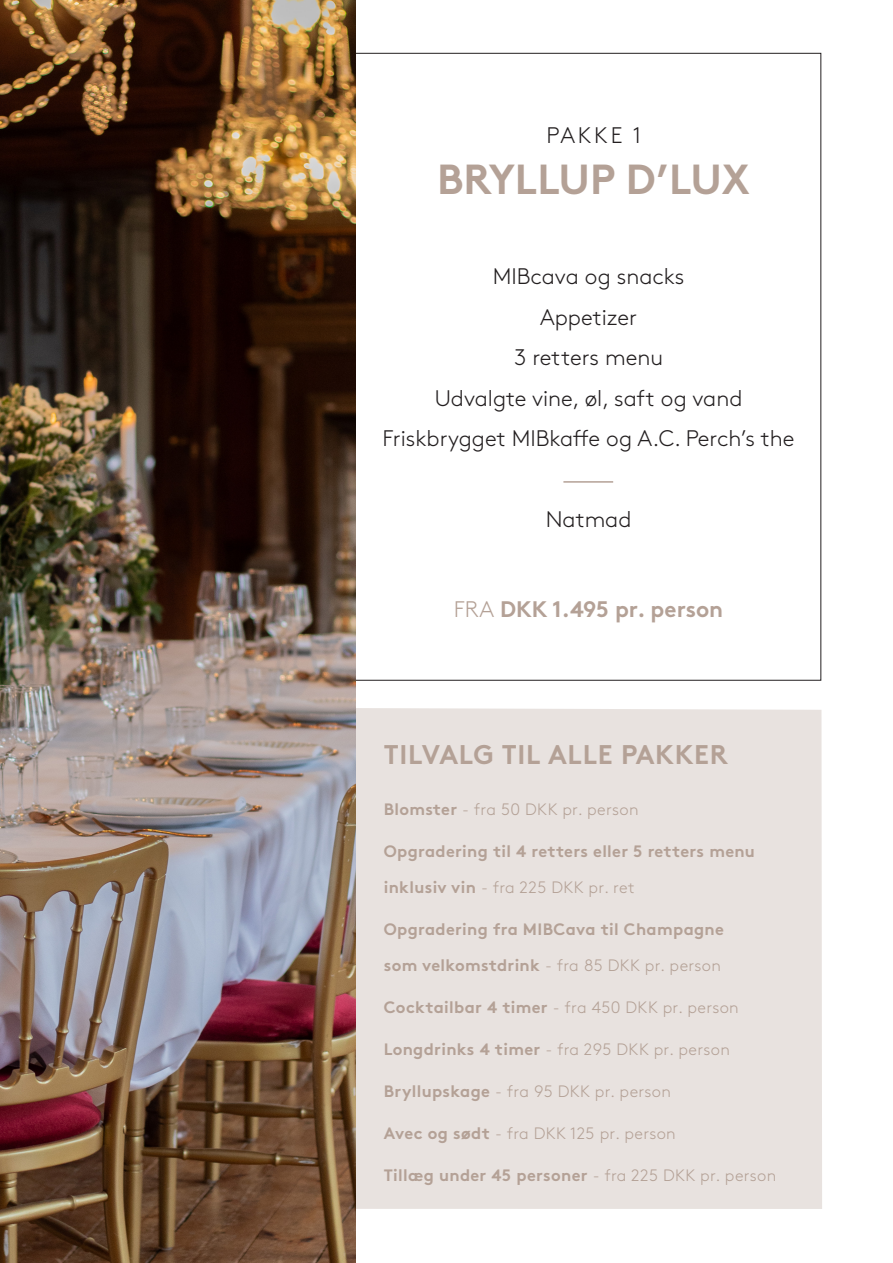
<style>
.page{position:relative;width:893px;height:1263px;background:#fff}
.page>*{position:absolute;margin:0;border:0;box-sizing:border-box;transform-origin:0 0}
.t1{font:700 42px "Brown";letter-spacing:-.01em;color:#b4a196}
.t2{font:700 27px "Brown";letter-spacing:.025em;color:#b4a196}
.t3{font:300 22.5px "Brown";color:#231f20}
.t4{font:700 22.5px "Brown";color:#b4a196}
.t5{font:300 16.5px "Brown";letter-spacing:.02em;color:#b4a196}
.t6{font:700 16.5px "Brown";letter-spacing:.02em;color:#b4a196}
.s1{font-weight:300}
.s2{font-weight:700}
</style>
<div class="page">
<div style="left:355px;top:708px;width:467px;height:501px;background:#e8e2df"></div>
<img style="left:0;top:0;width:355px;height:1263px">
<hr style="left:563px;top:481px;width:50px;height:2px;background:#b4a196">
<p class="t3" style="left:546px;top:119px;width:96px">PAKKE 1</p>
<p class="t1" style="left:437px;top:145px;width:314px">BRYLLUP D’LUX</p>
<p class="t3" style="left:493px;top:260px;width:193px">MIBcava og snacks</p>
<p class="t3" style="left:540px;top:300px;width:99px">Appetizer</p>
<p class="t3" style="left:514px;top:341px;width:151px">3 retters menu</p>
<p class="t3" style="left:435px;top:381px;width:309px">Udvalgte vine, øl, saft og vand</p>
<p class="t3" style="left:382px;top:422px;width:414px">Friskbrygget MIBkaffe og A.C. Perch’s the</p>
<p class="t3" style="left:546px;top:503px;width:87px">Natmad</p>
<p class="t4" style="left:454px;top:591px;width:271px"><span class="s1">FRA</span> DKK 1.495 pr. person</p>
<p class="t2" style="left:384px;top:733px;width:345px">TILVALG TIL ALLE PAKKER</p>
<p class="t5" style="left:384px;top:797px;width:256px"><span class="s2">Blomster</span> - fra 50 DKK pr. person</p>
<p class="t6" style="left:384px;top:838px;width:373px">Opgradering til 4 retters eller 5 retters menu</p>
<p class="t5" style="left:384px;top:875px;width:252px"><span class="s2">inklusiv vin</span> - fra 225 DKK pr. ret</p>
<p class="t6" style="left:384px;top:916px;width:342px">Opgradering fra MIBCava til Champagne</p>
<p class="t5" style="left:384px;top:953px;width:339px"><span class="s2">som velkomstdrink</span> - fra 85 DKK pr. person</p>
<p class="t5" style="left:384px;top:995px;width:357px"><span class="s2">Cocktailbar 4 timer</span> - fra 450 DKK pr. person</p>
<p class="t5" style="left:384px;top:1037px;width:348px"><span class="s2">Longdrinks 4 timer</span> - fra 295 DKK pr. person</p>
<p class="t5" style="left:384px;top:1079px;width:289px"><span class="s2">Bryllupskage</span> - fra 95 DKK pr. person</p>
<p class="t5" style="left:384px;top:1121px;width:294px"><span class="s2">Avec og sødt</span> - fra DKK 125 pr. person</p>
<p class="t6" style="left:384px;top:1162px;width:394px">Tillæg under 45 personer <span class="s1">- fra 225 DKK pr. person</span></p>
</div>
